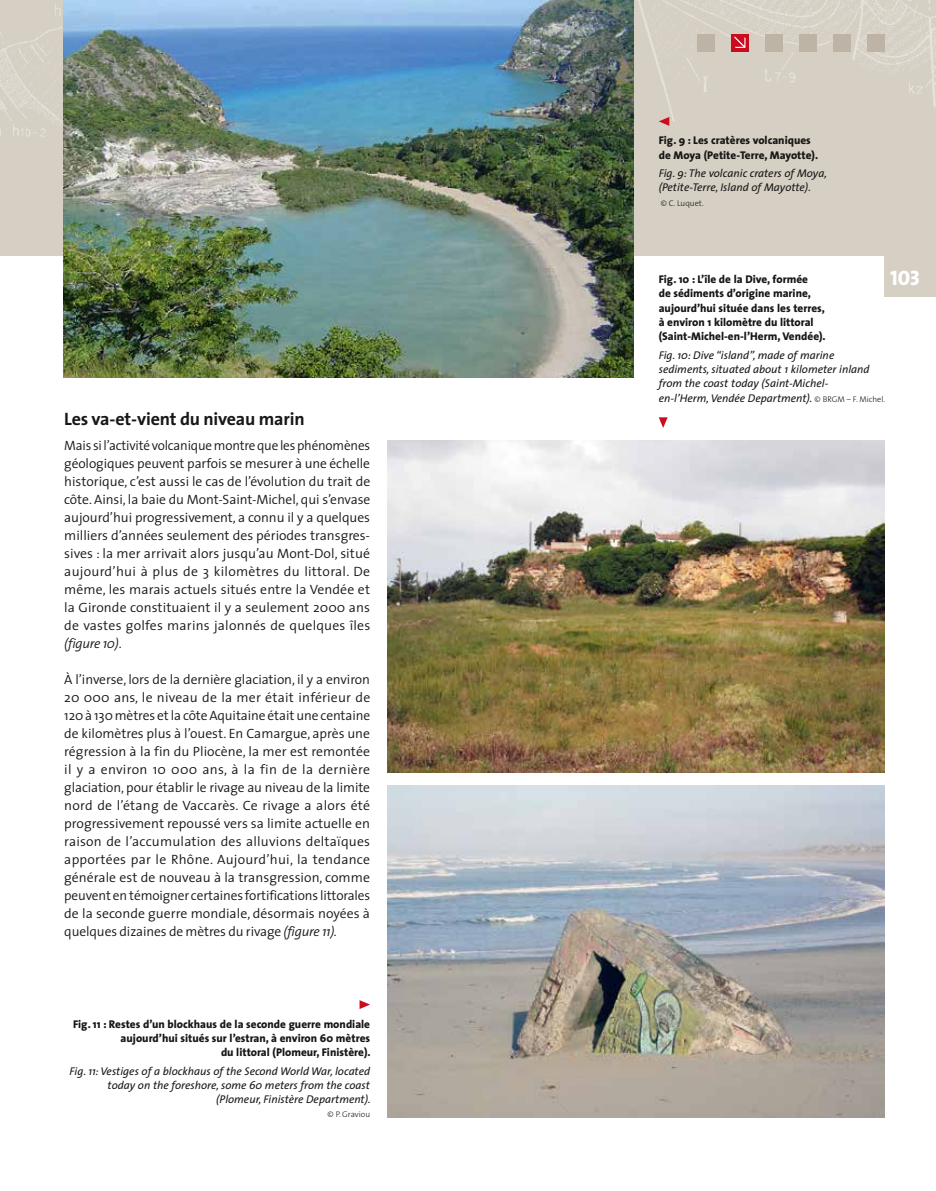
<style>
.page{position:relative;width:936px;height:1191px;background:#fff}
.page>*{position:absolute;margin:0;border:0;box-sizing:border-box;transform-origin:0 0}
.t1{font:21px "The Sans Extra Bold Caps";color:#fff}
.t2{font:700 18px "The Sans";letter-spacing:-.005em;color:#181716}
.t3{font:300 13.5px/18px "The Sans";color:#181716;text-align:justify}
.t4{font:italic 11.25px/14.2px "The Sans";color:#181716}
.t5{font:800 11.25px/14.2px "The Sans";color:#181716}
.t6{font:300 8.25px "The Sans";color:#181716}
.s1{font-style:italic}
.s2{font-weight:300;font-style:normal;font-size:8.25px}
</style>
<div class="page">
<div style="left:0;top:0;width:935px;height:255px;background:#d5cfc4"></div>
<div style="left:884px;top:80px;width:51px;height:217px;background:#d5cfc4"></div>
<img style="left:0;top:0;width:935px;height:162px">
<img style="left:64px;top:0;width:570px;height:377px">
<svg style="left:658px;top:117px;width:11px;height:9px"></svg>
<img style="left:387px;top:440px;width:497px;height:332px">
<svg style="left:658px;top:417px;width:9px;height:11px"></svg>
<img style="left:387px;top:785px;width:497px;height:332px">
<svg style="left:359px;top:1000px;width:11px;height:9px"></svg>
<svg style="left:731px;top:34px;width:17px;height:17px"></svg>
<div style="left:697px;top:34px;width:17px;height:17px;background:#bdb4a6"></div>
<div style="left:765px;top:34px;width:17px;height:17px;background:#bdb4a6"></div>
<div style="left:799px;top:34px;width:17px;height:17px;background:#bdb4a6"></div>
<div style="left:833px;top:34px;width:17px;height:17px;background:#bdb4a6"></div>
<div style="left:867px;top:34px;width:17px;height:17px;background:#bdb4a6"></div>
<h2 class="t2" style="left:64px;top:403px;width:242px">Les va-et-vient du niveau marin</h2>
<p class="t3" style="left:64px;top:436px;width:307px">Mais si l’activité volcanique montre que les phénomènes géologiques peuvent parfois se mesurer à une échelle historique, c’est aussi le cas de l’évolution du trait de côte. Ainsi, la baie du Mont-Saint-Michel, qui s’envase aujourd’hui progressivement, a connu il y a quelques milliers d’années seulement des périodes transgres&shy;sives : la mer arrivait alors jusqu’au Mont-Dol, situé aujourd’hui à plus de 3 kilomètres du littoral. De même, les marais actuels situés entre la Vendée et la Gironde constituaient il y a seulement 2000 ans de vastes golfes marins jalonnés de quelques îles <span class="s1">(figure 10)</span>.</p>
<p class="t3" style="left:64px;top:670px;width:307px">À l’inverse, lors de la dernière glaciation, il y a environ 20 000 ans, le niveau de la mer était inférieur de 120 à 130 mètres et la côte Aquitaine était une centaine de kilomètres plus à l’ouest. En Camargue, après une régression à la fin du Pliocène, la mer est remontée il y a environ 10 000 ans, à la fin de la dernière glaciation, pour établir le rivage au niveau de la limite nord de l’étang de Vaccarès. Ce rivage a alors été progressivement repoussé vers sa limite actuelle en raison de l’accumulation des alluvions deltaïques apportées par le Rhône. Aujourd’hui, la tendance générale est de nouveau à la transgression, comme peuvent en témoigner certaines fortifications littorales de la seconde guerre mondiale, désormais noyées à quelques dizaines de mètres du rivage <span class="s1">(figure 11).</span></p>
<p class="t5" style="left:73px;top:1016px;width:299px;text-align:right">Fig. 11 : Restes d’un blockhaus de la seconde guerre mondiale aujourd’hui situés sur l’estran, à environ 60 mètres<br>du littoral (Plomeur, Finistère).</p>
<p class="t4" style="left:70px;top:1063px;width:302px;text-align:right">Fig. 11: Vestiges of a blockhaus of the Second World War, located today on the foreshore, some 60 meters from the coast (Plomeur, Finistère Department).</p>
<p class="t6" style="left:327px;top:1107px;width:44px">© P. Graviou</p>
<p class="t5" style="left:658px;top:133px;width:161px">Fig. 9 : Les cratères volcaniques de Moya (Petite-Terre, Mayotte).</p>
<p class="t4" style="left:658px;top:166px;width:170px">Fig. 9: The volcanic craters of Moya, (Petite-Terre, Island of Mayotte).</p>
<p class="t6" style="left:660px;top:196px;width:45px">© C. Luquet.</p>
<h1 class="t1" style="left:890px;top:260px;width:31px">103</h1>
<p class="t5" style="left:658px;top:272px;width:168px">Fig. 10 : L’île de la Dive, formée<br>de sédiments d’origine marine, aujourd’hui située dans les terres, à environ 1 kilomètre du littoral (Saint-Michel-en-l’Herm, Vendée).</p>
<p class="t4" style="left:658px;top:347px;width:228px">Fig. 10: Dive “island”, made of marine sediments, situated about 1 kilometer inland from the coast today (Saint-Michel-<br>en-l’Herm, Vendée Department). <span class="s2">© BRGM – F. Michel.</span></p>
</div>
